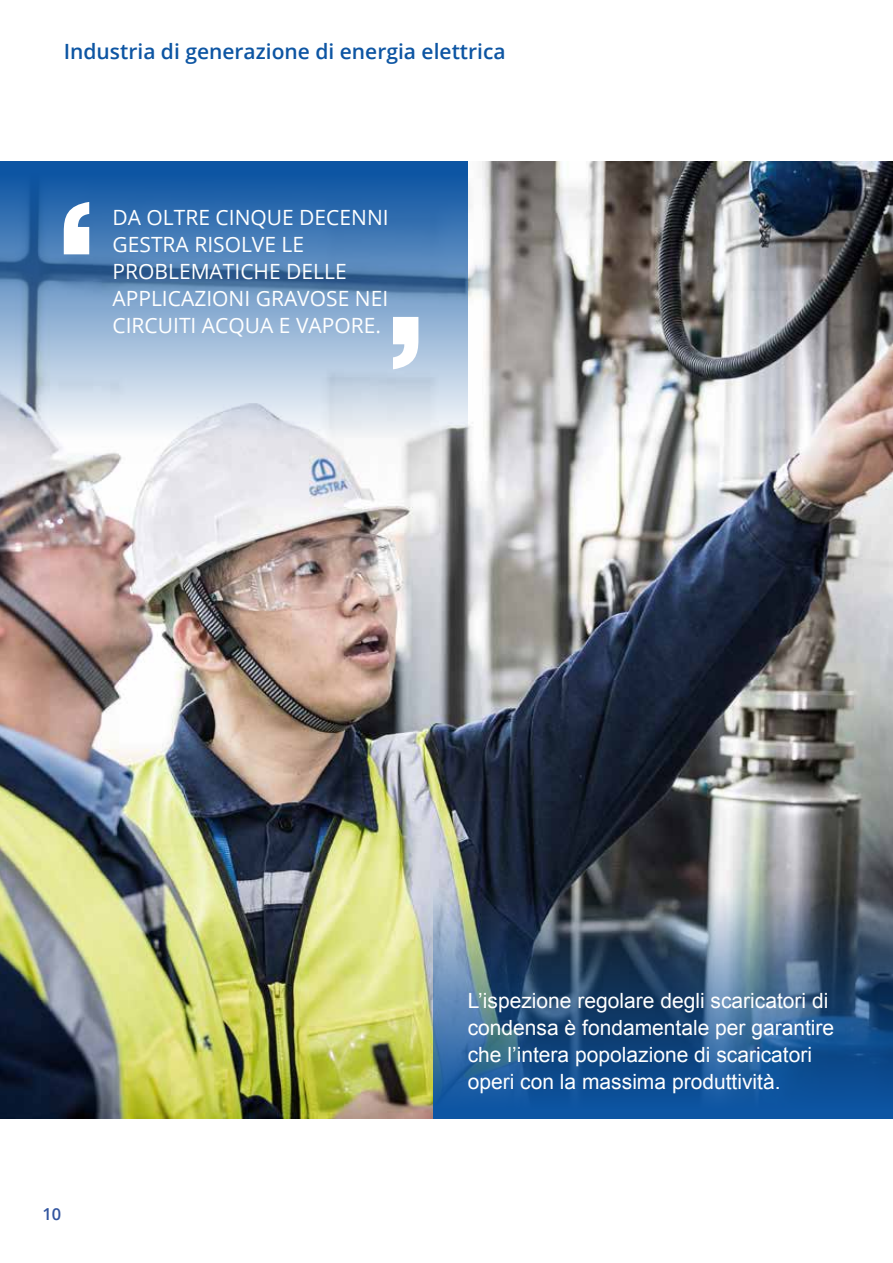
<style>
.page{position:relative;width:893px;height:1263px;background:#fff}
.page>*{position:absolute;margin:0;border:0;box-sizing:border-box;transform-origin:0 0}
.t1{font:21px/27px "Arial";color:#fff}
.t2{font:21px/27px "Open Sans";color:#fff}
.t3{font:600 21px "Open Sans";color:#0d55a3}
.t4{font:600 16.5px "Open Sans";color:#32559f}
</style>
<div class="page">
<img style="left:0;top:162px;width:893px;height:956px">
<svg style="left:0;top:162px;width:468px;height:302px;background:#81a3c9"></svg>
<img style="left:434px;top:869px;width:459px;height:249px">
<svg style="left:64px;top:202px;width:25px;height:52px"></svg>
<svg style="left:393px;top:317px;width:25px;height:52px"></svg>
<p class="t3" style="left:64px;top:37px;width:443px">Industria di generazione di energia elettrica</p>
<p class="t2" style="left:112px;top:203px;width:278px">DA OLTRE CINQUE DECENNI<br>GESTRA RISOLVE LE<br>PROBLEMATICHE DELLE<br>APPLICAZIONI GRAVOSE NEI<br>CIRCUITI ACQUA E VAPORE.</p>
<p class="t4" style="left:43px;top:1203px;width:20px">10</p>
<p class="t1" style="left:468px;top:987px;width:368px">L’ispezione regolare degli scaricatori di condensa è fondamentale per garantire che l’intera popolazione di scaricatori operi con la massima produttività.</p>
</div>
